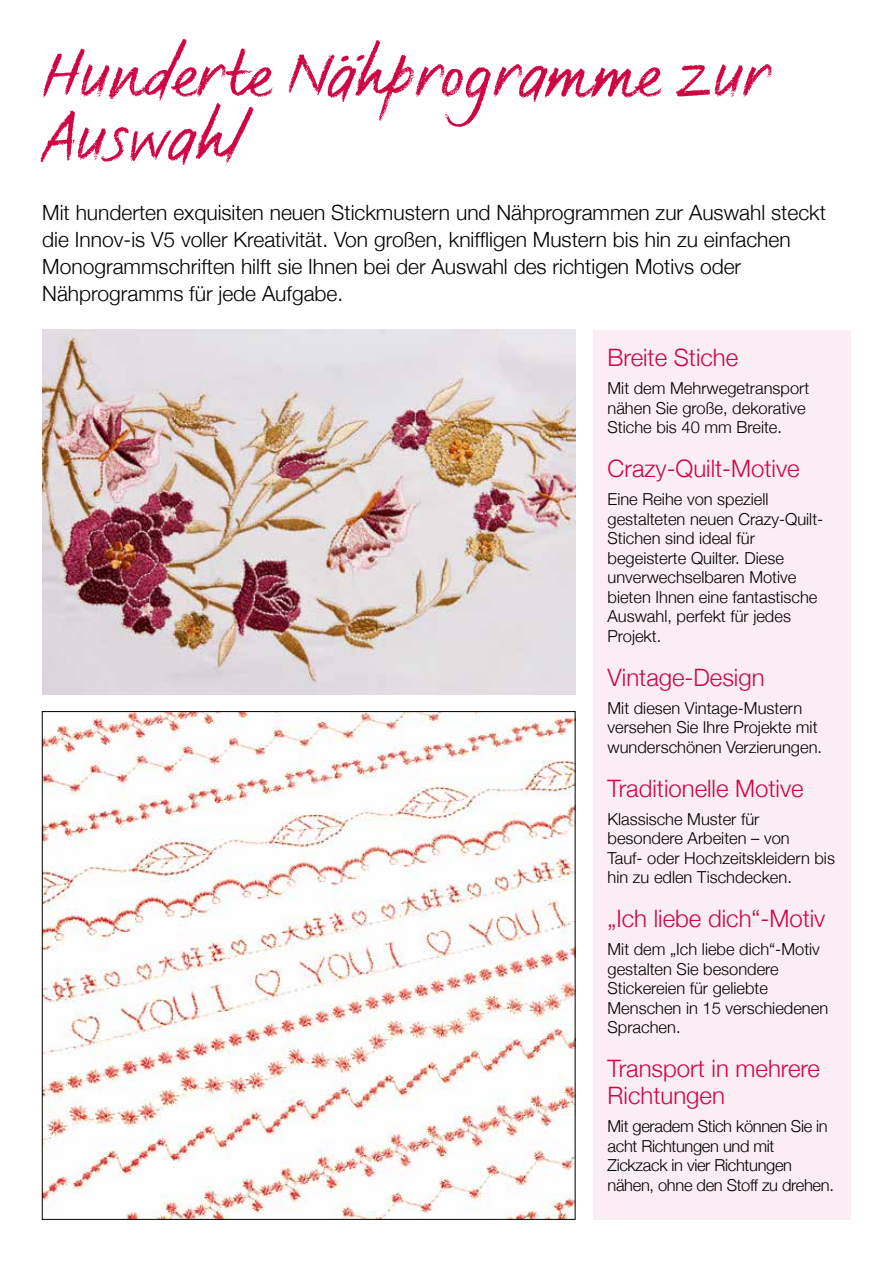
<style>
.page{position:relative;width:893px;height:1263px;background:#fff}
.page>*{position:absolute;margin:0;border:0;box-sizing:border-box;transform-origin:0 0}
.t1{font:66px/63px "FS Sammy";color:#ce0743}
.t2{font:300 24px/27px "Helvetica Neue";color:#ce0743}
.t3{font:300 21px/27px "Helvetica Neue";color:#000}
.t4{font:300 16.5px/19.5px "Helvetica Neue";color:#000}
.t5{font:300 16.5px/19.5px "Helvetica Neue";letter-spacing:-.02em;color:#000}
</style>
<div class="page">
<div style="left:593px;top:330px;width:257px;height:889px;background:#fbedf4"></div>
<img style="left:44px;top:713px;width:529px;height:505px">
<img style="left:43px;top:330px;width:532px;height:364px">
<h1 class="t1" style="left:43px;top:41px;width:727px">Hunderte Nähprogramme zur<br>Auswahl</h1>
<p class="t3" style="left:42px;top:198px;width:785px">Mit hunderten exquisiten neuen Stickmustern und Nähprogrammen zur Auswahl steckt die Innov-is V5 voller Kreativität. Von großen, kniffligen Mustern bis hin zu einfachen Monogrammschriften hilft sie Ihnen bei der Auswahl des richtigen Motivs oder Nähprogramms für jede Aufgabe.</p>
<h2 class="t2" style="left:608px;top:344px;width:132px">Breite Stiche</h2>
<p class="t4" style="left:608px;top:378px;width:203px">Mit dem Mehrwegetransport nähen Sie große, dekorative<br>Stiche bis 40 mm Breite.</p>
<h2 class="t2" style="left:608px;top:455px;width:193px">Crazy-Quilt-Motive</h2>
<p class="t4" style="left:608px;top:489px;width:217px">Eine Reihe von speziell gestalteten neuen Crazy-Quilt-<br>Stichen sind ideal für begeisterte Quilter. Diese unverwechselbaren Motive bieten Ihnen eine fantastische<br>Auswahl, perfekt für jedes<br>Projekt.</p>
<h2 class="t2" style="left:608px;top:663px;width:159px">Vintage-Design</h2>
<p class="t4" style="left:608px;top:698px;width:216px">Mit diesen Vintage-Mustern versehen Sie Ihre Projekte mit wunderschönen Verzierungen.</p>
<h2 class="t2" style="left:608px;top:774px;width:198px">Traditionelle Motive</h2>
<p class="t4" style="left:608px;top:809px;width:229px">Klassische Muster für besondere Arbeiten – von<br>Tauf- oder Hochzeitskleidern bis hin zu edlen Tischdecken.</p>
<h2 class="t2" style="left:608px;top:905px;width:219px">„Ich liebe dich“-Motiv</h2>
<p class="t4" style="left:608px;top:939px;width:222px">Mit dem „Ich liebe dich“-Motiv gestalten Sie besondere<br>Stickereien für geliebte<br>Menschen in 15 verschiedenen<br>Sprachen.</p>
<h2 class="t2" style="left:608px;top:1055px;width:214px">Transport in mehrere<br>Richtungen</h2>
<p class="t5" style="left:608px;top:1116px;width:228px">Mit geradem Stich können Sie in acht Richtungen und mit<br>Zickzack in vier Richtungen nähen, ohne den Stoff zu drehen.</p>
</div>
